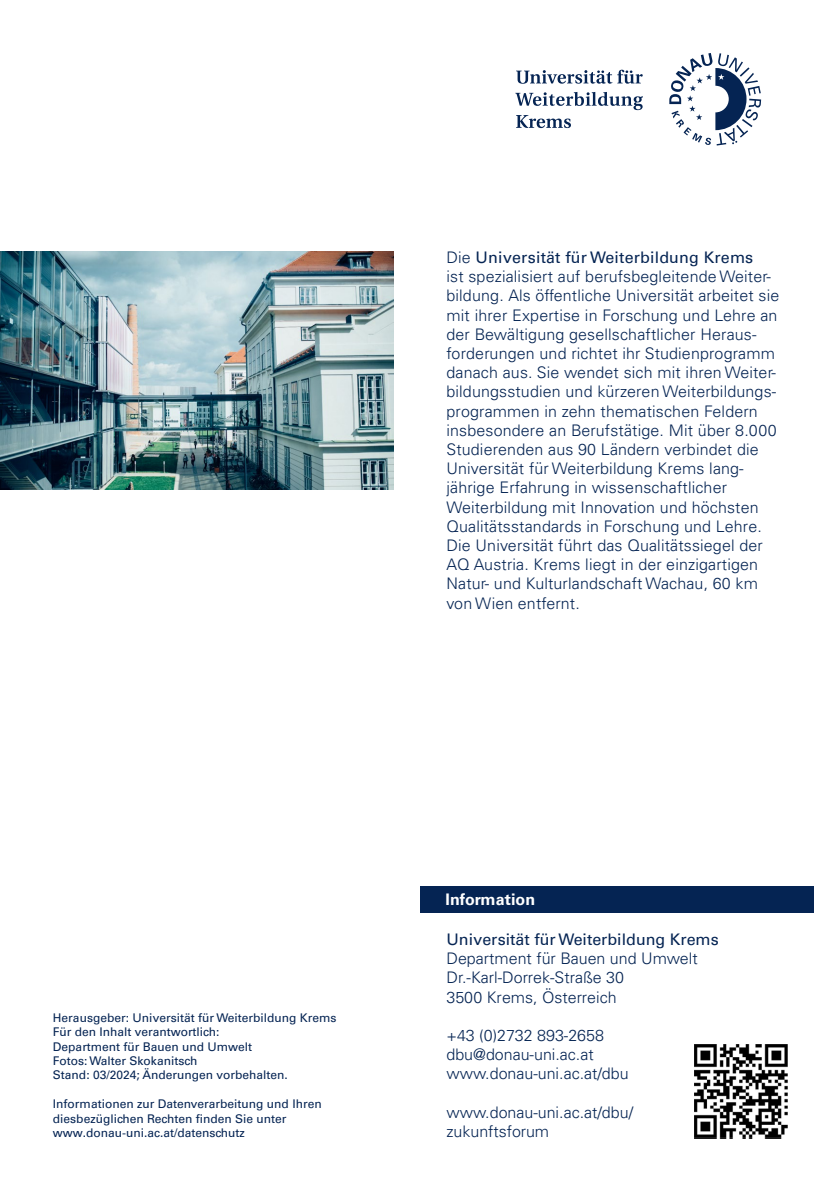
<style>
.page{position:relative;width:840px;height:1191px;background:#fff}
.page>*{position:absolute;margin:0;border:0;box-sizing:border-box;transform-origin:0 0}
.Fließtext{font:300 16px/19.2px "Univers LT Pro 45";letter-spacing:.01em;color:#052453}
.Fließtext-2{font:16px/19.2px "Univers LT Pro 55 Roman";color:#052453}
.Zwischentitel_Balken_weiß{font:700 16px "Univers LT Pro 65";letter-spacing:.005em;color:#fff}
.Impressum{font:12px/14.4px "Univers LT Pro 55 Roman";color:#052453}
.s1{font-family:"Univers LT Pro 55 Roman";font-weight:400}
.s2{font-family:"Univers LT Pro 45";font-weight:300}
</style>
<div class="page">
<svg style="left:669px;top:53px;width:91px;height:92px"></svg>
<svg style="left:516px;top:70px;width:126px;height:14px"></svg>
<svg style="left:515px;top:92px;width:127px;height:36px"></svg>
<img style="left:0;top:251px;width:393px;height:238px">
<img style="left:694px;top:1044px;width:92px;height:93px">
<div style="left:420px;top:886px;width:393px;height:26px;background:#052453"></div>
<p class="Fließtext" style="left:446px;top:247px;width:334px">Die <span class="s1">Universität für Weiterbildung Krems<br></span>ist spezialisiert auf berufsbegleitende Weiter&shy;bildung. Als öffentliche Universität arbeitet sie mit ihrer Expertise in Forschung und Lehre an der Bewältigung gesellschaftlicher Heraus&shy;forderungen und richtet ihr Studienprogramm danach aus. Sie wendet sich mit ihren Weiter&shy;bildungsstudien und kürzeren Weiterbildungs&shy;programmen in zehn thematischen Feldern insbesondere an Berufstätige. Mit über 8.000<br>Studierenden aus 90 Ländern verbindet die Universität für Weiterbildung Krems lang&shy;jährige Erfahrung in wissenschaftlicher Weiterbildung mit Innovation und höchsten Qualitätsstandards in Forschung und Lehre.<br>Die Universität führt das Qualitätssiegel der AQ Austria. Krems liegt in der einzigartigen Natur- und Kulturlandschaft Wachau, 60 km von Wien entfernt.</p>
<p class="Impressum" style="left:53px;top:1009px;width:285px">Herausgeber: Universität für Weiterbildung Krems</p>
<p class="Impressum" style="left:53px;top:1024px;width:201px">Für den Inhalt verantwortlich:<br>Department für Bauen und Umwelt</p>
<p class="Impressum" style="left:53px;top:1053px;width:236px">Fotos: Walter Skokanitsch<br>Stand: 03/2024; Änderungen vorbehalten.</p>
<p class="Impressum" style="left:53px;top:1096px;width:270px">Informationen zur Datenverarbeitung und Ihren diesbezüglichen Rechten finden Sie unter www.donau-uni.ac.at/datenschutz</p>
<h3 class="Zwischentitel_Balken_weiß" style="left:445px;top:888px;width:91px">Information</h3>
<p class="Fließtext-2" style="left:446px;top:929px;width:273px">Universität für Weiterbildung Krems<br><span class="s2">Department für Bauen und Umwelt</span></p>
<p class="Fließtext" style="left:446px;top:967px;width:179px">Dr.-Karl-Dorrek-Straße 30<br>3500 Krems, Österreich</p>
<p class="Fließtext" style="left:446px;top:1025px;width:159px">+43 (0)2732 893-2658</p>
<p class="Fließtext" style="left:446px;top:1044px;width:149px">dbu@donau-uni.ac.at</p>
<p class="Fließtext" style="left:446px;top:1063px;width:183px">www.donau-uni.ac.at/dbu</p>
<p class="Fließtext" style="left:446px;top:1102px;width:188px">www.donau-uni.ac.at/dbu/ zukunftsforum</p>
</div>
